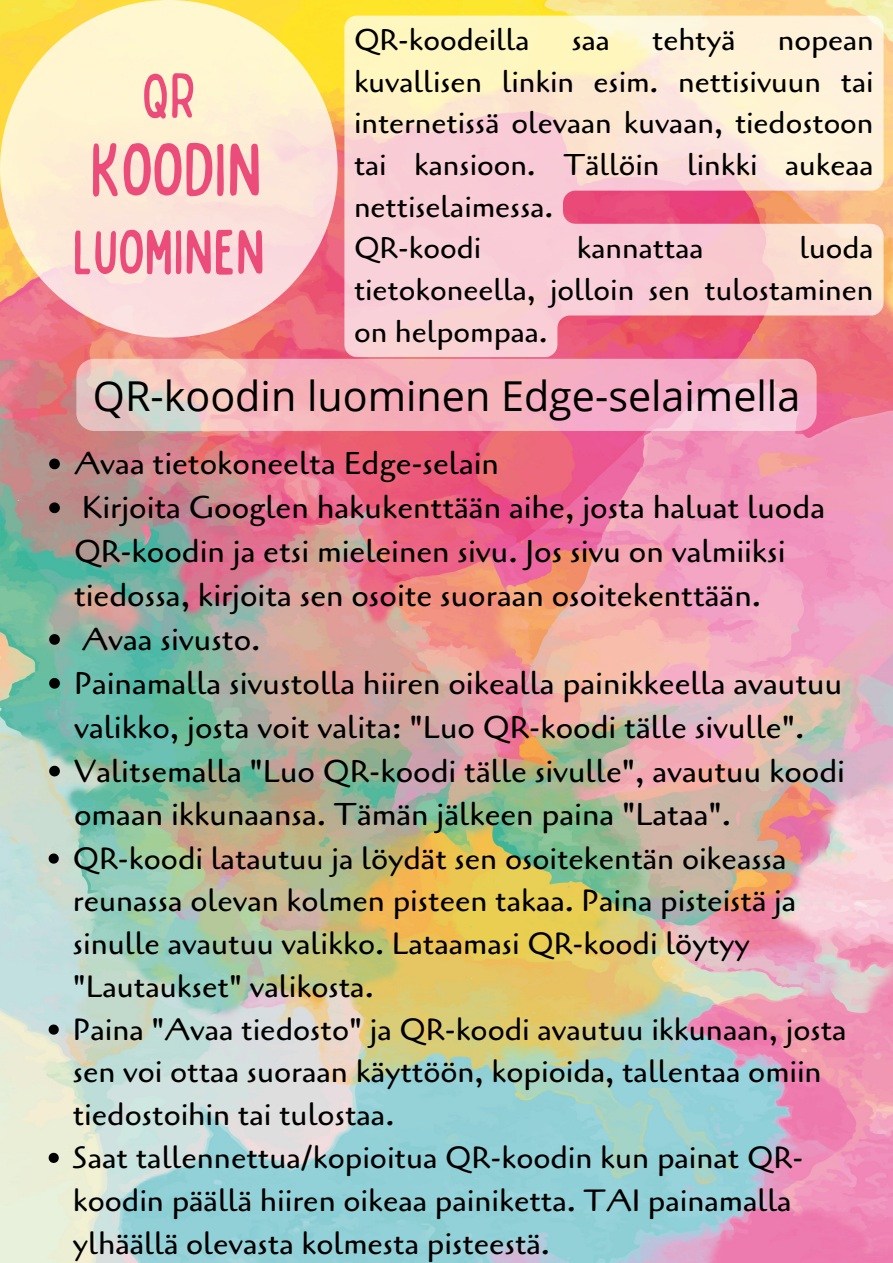
<style>
.page{position:relative;width:893px;height:1263px;background:#fff}
.page>*{position:absolute;margin:0;border:0;box-sizing:border-box;transform-origin:0 0}
.t1{font:condensed 75.07px "Bobby Jones Soft";color:#ec4c79}
.t2{font:condensed 63.07px "Bobby Jones Soft";color:#ec4c79}
.t3{font:condensed 63px "Bobby Jones Soft";color:#ec4c79}
.t4{font:41.25px "Open Sans";color:#000}
.t5{font:31.5px/43.9px "Cagliostro";color:#000}
.t6{font:30.75px/42.8px "Cagliostro";color:#000}
.t7{font:30px/41.6px "Cagliostro";color:#000}
</style>
<div class="page">
<img style="left:0;top:0;width:893px;height:1263px">
<div style="left:0;top:0;width:337px;height:337px;background:linear-gradient(to bottom,#fffbcc,#fadae0);border-radius:50%"></div>
<svg style="left:344px;top:16px;width:539px;height:341px;background:#f9cec6"></svg>
<svg style="left:76px;top:359px;width:740px;height:72px;background:#f2b7c2"></svg>
<svg style="left:49px;top:459px;width:11px;height:10px"></svg>
<svg style="left:49px;top:502px;width:11px;height:11px"></svg>
<svg style="left:49px;top:634px;width:11px;height:11px"></svg>
<svg style="left:49px;top:678px;width:11px;height:11px"></svg>
<svg style="left:49px;top:766px;width:11px;height:10px"></svg>
<svg style="left:49px;top:853px;width:10px;height:11px"></svg>
<svg style="left:49px;top:1024px;width:10px;height:11px"></svg>
<svg style="left:49px;top:1153px;width:10px;height:10px"></svg>
<p class="t7" style="left:354px;top:20px;width:177px">QR-koodeilla</p>
<p class="t7" style="left:572px;top:20px;width:40px">saa</p>
<p class="t7" style="left:652px;top:20px;width:85px">tehtyä</p>
<p class="t7" style="left:354px;top:20px;width:521px;text-indent:424px">nopean kuvallisen linkin esim. nettisivuun tai internetissä olevaan kuvaan, tiedostoon tai kansioon. Tällöin linkki aukeaa nettiselaimessa.<br>QR-koodi</p>
<h2 class="t2" style="left:142px;top:55px;width:56px">QR</h2>
<h1 class="t1" style="left:90px;top:122px;width:173px">KOODIN</h1>
<h3 class="t3" style="left:72px;top:212px;width:194px">LUOMINEN</h3>
<p class="t7" style="left:354px;top:228px;width:521px;text-align:justify;text-indent:445px">luoda tietokoneella, jolloin sen tulostaminen on helpompaa.</p>
<h3 class="t4" style="left:93px;top:367px;width:709px">QR-koodin luominen Edge-selaimella</h3>
<p class="t5" style="left:74px;top:442px;width:772px">Avaa tietokoneelta Edge-selain<br>Kirjoita Googlen hakukenttään aihe, josta haluat luoda QR-koodin ja etsi mieleinen sivu. Jos sivu on valmiiksi tiedossa, kirjoita sen osoite suoraan osoitekenttään.<br>Avaa sivusto.<br>Painamalla sivustolla hiiren oikealla painikkeella avautuu valikko, josta voit valita: "Luo QR-koodi tälle sivulle".<br>Valitsemalla "Luo QR-koodi tälle sivulle", avautuu koodi omaan ikkunaansa. Tämän jälkeen paina "Lataa".</p>
<p class="t6" style="left:73px;top:837px;width:775px">QR-koodi latautuu ja löydät sen osoitekentän oikeassa reunassa olevan kolmen pisteen takaa. Paina pisteistä ja sinulle avautuu valikko. Lataamasi QR-koodi löytyy "Lautaukset" valikosta.<br>Paina "Avaa tiedosto" ja QR-koodi avautuu ikkunaan, josta sen voi ottaa suoraan käyttöön, kopioida, tallentaa omiin tiedostoihin tai tulostaa.<br>Saat tallennettua/kopioitua QR-koodin kun painat QR&shy;koodin päällä hiiren oikeaa painiketta. TAI painamalla ylhäällä olevasta kolmesta pisteestä.</p>
<p class="t7" style="left:577px;top:228px;width:128px">kannattaa</p>
</div>
